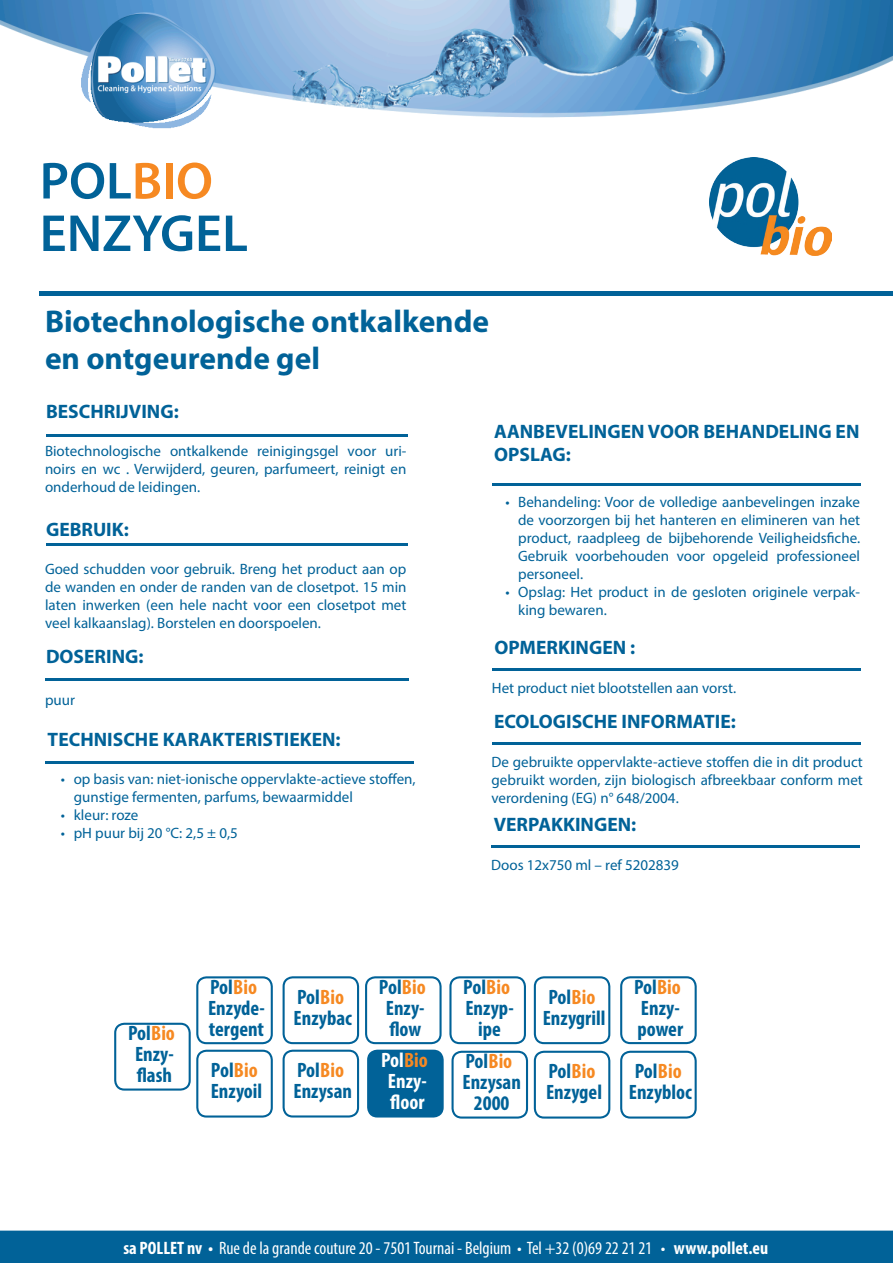
<style>
.page{position:relative;width:893px;height:1263px;background:#fff}
.page>*{position:absolute;margin:0;border:0;box-sizing:border-box;transform-origin:0 0}
.t1{font:600 52.5px/52.5px "Myriad Pro";color:#016298}
.t2{font:700 31.5px/37.8px "Myriad Pro";color:#016298}
.t3{font:700 condensed 20.85px/20.9px "Myriad Pro";color:#016298}
.t4{font:700 condensed 20.85px/20.9px "Myriad Pro";color:#fff;text-align:center}
.t5{font:700 19.5px/23.4px "Myriad Pro";color:#016298}
.t6{font:condensed 18px "Myriad Pro";color:#fff}
.t7{font:15px/18px "Myriad Pro";color:#016298;text-align:justify}
.s1{color:#f68922}
.s2{color:#f58823}
.s3{font-weight:700}
</style>
<div class="page">
<img style="left:0;top:0;width:893px;height:129px">
<div style="left:0;top:1230px;width:893px;height:33px;background:#016298"></div>
<hr style="left:40px;top:291px;width:853px;height:4px;background:#016298">
<img style="left:710px;top:157px;width:122px;height:98px">
<hr style="left:47px;top:434px;width:361px;height:2px;background:#016298">
<hr style="left:45px;top:761px;width:369px;height:2px;background:#016298">
<hr style="left:45px;top:679px;width:363px;height:2px;background:#016298">
<hr style="left:492px;top:483px;width:368px;height:3px;background:#016298">
<hr style="left:492px;top:669px;width:369px;height:2px;background:#016298">
<hr style="left:492px;top:743px;width:368px;height:2px;background:#016298">
<hr style="left:491px;top:846px;width:369px;height:2px;background:#016298">
<hr style="left:47px;top:543px;width:361px;height:2px;background:#016298">
<div style="left:368px;top:1051px;width:75px;height:65px;background:#016298;border-radius:9px"></div>
<div style="left:367px;top:1050px;width:77px;height:67px;border:2px solid #016298;border-radius:9px"></div>
<div style="left:283px;top:976px;width:76px;height:68px;border:2px solid #016298;border-radius:9px"></div>
<div style="left:365px;top:976px;width:77px;height:68px;border:2px solid #016298;border-radius:9px"></div>
<div style="left:449px;top:976px;width:77px;height:68px;border:2px solid #016298;border-radius:9px"></div>
<div style="left:283px;top:1050px;width:76px;height:67px;border:2px solid #016298;border-radius:9px"></div>
<div style="left:534px;top:976px;width:76px;height:68px;border:2px solid #016298;border-radius:9px"></div>
<div style="left:620px;top:976px;width:77px;height:68px;border:2px solid #016298;border-radius:9px"></div>
<div style="left:451px;top:1051px;width:77px;height:67px;border:2px solid #016298;border-radius:9px"></div>
<div style="left:620px;top:1051px;width:77px;height:67px;border:2px solid #016298;border-radius:9px"></div>
<div style="left:534px;top:1051px;width:76px;height:67px;border:2px solid #016298;border-radius:9px"></div>
<div style="left:196px;top:976px;width:77px;height:68px;border:2px solid #016298;border-radius:9px"></div>
<div style="left:196px;top:1050px;width:77px;height:67px;border:2px solid #016298;border-radius:9px"></div>
<div style="left:114px;top:1023px;width:77px;height:67px;border:2px solid #016298;border-radius:9px"></div>
<h1 class="t1" style="left:40px;top:153px;width:210px">POL<span class="s1">BIO<br></span>ENZYGEL</h1>
<h2 class="t2" style="left:45px;top:301px;width:446px">Biotechnologische ontkalkende en ontgeurende gel</h2>
<h3 class="t5" style="left:46px;top:399px;width:134px">BESCHRIJVING:</h3>
<p class="t7" style="left:45px;top:442px;width:363px">Biotechnologische ontkalkende reinigingsgel voor uri&shy;noirs en wc . Verwijderd, geuren, parfumeert, reinigt en onderhoud de leidingen.</p>
<h3 class="t5" style="left:494px;top:419px;width:367px">AANBEVELINGEN VOOR BEHANDELING EN<br>OPSLAG:</h3>
<p class="t7" style="left:518px;top:493px;width:343px;text-indent:-13px">• Behandeling: Voor de volledige aanbevelingen inzake de voorzorgen bij het hanteren en elimineren van het product, raadpleeg de bijbehorende Veiligheidsfiche.<br>Gebruik voorbehouden voor opgeleid professioneel personeel.</p>
<p class="t7" style="left:518px;top:583px;width:343px;text-indent:-13px">• Opslag: Het product in de gesloten originele verpak&shy;king bewaren.</p>
<h3 class="t5" style="left:495px;top:635px;width:142px">OPMERKINGEN :</h3>
<p class="t7" style="left:492px;top:678px;width:246px">Het product niet blootstellen aan vorst.</p>
<h3 class="t5" style="left:494px;top:709px;width:243px">ECOLOGISCHE INFORMATIE:</h3>
<p class="t7" style="left:492px;top:752px;width:373px">De gebruikte oppervlakte-actieve stoffen die in dit product gebruikt worden, zijn biologisch afbreekbaar conform met verordening (EG) n° 648/2004.</p>
<h3 class="t5" style="left:494px;top:812px;width:144px">VERPAKKINGEN:</h3>
<p class="t7" style="left:491px;top:855px;width:189px">Doos 12x750 ml – ref 5202839</p>
<h3 class="t5" style="left:46px;top:517px;width:84px">GEBRUIK:</h3>
<p class="t7" style="left:45px;top:559px;width:363px">Goed schudden voor gebruik. Breng het product aan op de wanden en onder de randen van de closetpot. 15 min laten inwerken (een hele nacht voor een closetpot met veel kalkaanslag). Borstelen en doorspoelen.</p>
<h3 class="t5" style="left:46px;top:644px;width:99px">DOSERING:</h3>
<p class="t7" style="left:45px;top:690px;width:31px">puur</p>
<h3 class="t5" style="left:48px;top:727px;width:295px">TECHNISCHE KARAKTERISTIEKEN:</h3>
<p class="t7" style="left:74px;top:769px;width:343px;text-indent:-13px">• op basis van: niet-ionische oppervlakte-actieve stoffen, gunstige fermenten, parfums, bewaarmiddel</p>
<p class="t7" style="left:61px;top:805px;width:79px">• kleur: roze</p>
<p class="t7" style="left:61px;top:823px;width:178px">• pH puur bij 20 °C: 2,5 ± 0,5</p>
<h3 class="t3" style="left:128px;top:1023px;width:48px;text-align:center">Pol<span class="s1">Bio<br></span>Enzy&shy;flash</h3>
<h3 class="t3" style="left:208px;top:976px;width:58px">Pol<span class="s1">Bio<br></span>Enzyde&shy;tergent</h3>
<h3 class="t3" style="left:211px;top:1059px;width:53px">Pol<span class="s1">Bio<br></span>Enzyoil</h3>
<h3 class="t3" style="left:543px;top:986px;width:64px">Pol<span class="s1">Bio<br></span>Enzygrill</h3>
<h3 class="t3" style="left:634px;top:976px;width:51px">Pol<span class="s1">Bio<br></span>Enzy&shy;power</h3>
<h3 class="t3" style="left:294px;top:986px;width:60px">Pol<span class="s1">Bio<br></span>Enzybac</h3>
<h3 class="t3" style="left:379px;top:976px;width:48px;text-align:center">Pol<span class="s1">Bio<br></span>Enzy&shy;flow</h3>
<h3 class="t3" style="left:463px;top:976px;width:52px;text-align:center">Pol<span class="s1">Bio<br></span>Enzyp&shy;ipe</h3>
<h3 class="t3" style="left:294px;top:1059px;width:60px">Pol<span class="s1">Bio<br></span>Enzysan</h3>
<h3 class="t4" style="left:381px;top:1049px;width:48px">Pol<span class="s2">Bio<br></span>Enzy&shy;floor</h3>
<h3 class="t3" style="left:462px;top:1051px;width:60px;text-align:center">Pol<span class="s1">Bio<br></span>Enzysan<br>2000</h3>
<h3 class="t3" style="left:629px;top:1060px;width:65px">Pol<span class="s1">Bio<br></span>Enzybloc</h3>
<h3 class="t3" style="left:546px;top:1060px;width:58px">Pol<span class="s1">Bio<br></span>Enzygel</h3>
<p class="t6" style="left:123px;top:1237px;width:646px"><span class="s3">sa POLLET nv •</span> Rue de la grande couture 20 - 7501 Tournai - Belgium • Tel +32 (0)69 22 21 21 • <span class="s3">www.pollet.eu</span></p>
</div>
